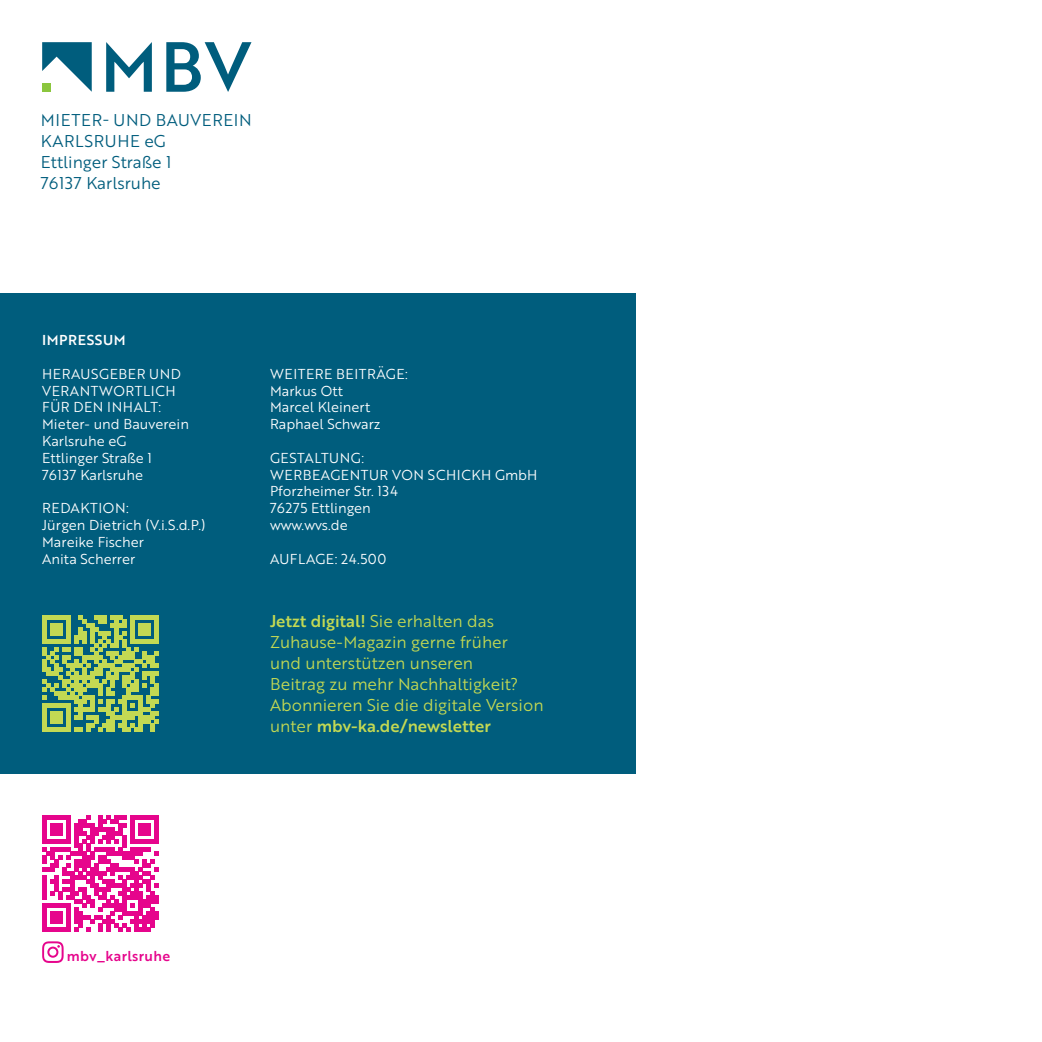
<style>
.page{position:relative;width:1042px;height:1042px;background:#fff}
.page>*{position:absolute;margin:0;border:0;box-sizing:border-box;transform-origin:0 0}
.Subhead_Brother_Book{font:16.62px/21px "Brother 1816 Book";color:#c3d953}
.Copy_Brother_Book_Bl{font:16.62px "Brother 1816 Book";letter-spacing:.04em;color:#005d7d}
.Copy_Brother_Book_Bl-2{font:16.62px "Brother 1816 Book";color:#005d7d}
.t1{font:14px "Brother 1816 Book";color:#fff}
.t2{font:14px "Brother 1816 Book";letter-spacing:.04em;color:#fff}
.Subhead_Brother_Book-2{font:14px "Brother 1816 Medium";letter-spacing:.02em;color:#e6058c}
.t3{font:14px "Brother 1816 Medium";letter-spacing:.04em;color:#fff}
.s1{font-family:"Brother 1816 Medium"}
</style>
<div class="page">
<div style="left:0;top:293px;width:635px;height:481px;background:#005d7d"></div>
<svg style="left:42px;top:615px;width:116px;height:116px"></svg>
<svg style="left:42px;top:815px;width:116px;height:116px"></svg>
<svg style="left:42px;top:42px;width:50px;height:50px"></svg>
<svg style="left:106px;top:42px;width:46px;height:50px"></svg>
<svg style="left:166px;top:42px;width:85px;height:50px"></svg>
<svg style="left:42px;top:941px;width:22px;height:22px"></svg>
<p class="Copy_Brother_Book_Bl" style="left:41px;top:108px;width:212px">MIETER- UND BAUVEREIN</p>
<p class="Copy_Brother_Book_Bl" style="left:41px;top:129px;width:126px">KARLSRUHE eG</p>
<p class="Copy_Brother_Book_Bl-2" style="left:41px;top:150px;width:132px">Ettlinger Straße 1</p>
<p class="Copy_Brother_Book_Bl-2" style="left:41px;top:171px;width:121px">76137 Karlsruhe</p>
<p class="t3" style="left:42px;top:330px;width:85px">IMPRESSUM</p>
<p class="t2" style="left:42px;top:363px;width:140px">HERAUSGEBER UND</p>
<p class="t2" style="left:42px;top:380px;width:135px">VERANTWORTLICH</p>
<p class="t2" style="left:42px;top:397px;width:121px">FÜR DEN INHALT:</p>
<p class="t1" style="left:42px;top:414px;width:148px">Mieter- und Bauverein</p>
<p class="t1" style="left:42px;top:431px;width:86px">Karlsruhe eG</p>
<p class="t1" style="left:42px;top:447px;width:111px">Ettlinger Straße 1</p>
<p class="t1" style="left:42px;top:464px;width:102px">76137 Karlsruhe</p>
<p class="t2" style="left:42px;top:498px;width:88px">REDAKTION:</p>
<p class="t1" style="left:42px;top:515px;width:165px">Jürgen Dietrich (V.i.S.d.P.)</p>
<p class="t1" style="left:42px;top:531px;width:103px">Mareike Fischer</p>
<p class="t1" style="left:42px;top:548px;width:95px">Anita Scherrer</p>
<p class="t2" style="left:270px;top:363px;width:139px">WEITERE BEITRÄGE:</p>
<p class="t1" style="left:270px;top:380px;width:74px">Markus Ott</p>
<p class="t1" style="left:270px;top:397px;width:102px">Marcel Kleinert</p>
<p class="t1" style="left:270px;top:414px;width:112px">Raphael Schwarz</p>
<p class="t2" style="left:270px;top:447px;width:95px">GESTALTUNG:</p>
<p class="t2" style="left:270px;top:464px;width:269px">WERBEAGENTUR VON SCHICKH GmbH</p>
<p class="t1" style="left:270px;top:481px;width:129px">Pforzheimer Str. 134</p>
<p class="t1" style="left:270px;top:498px;width:102px">76275 Ettlingen</p>
<p class="t1" style="left:270px;top:515px;width:79px">www.wvs.de</p>
<p class="t2" style="left:270px;top:548px;width:118px">AUFLAGE: 24.500</p>
<p class="Subhead_Brother_Book" style="left:270px;top:609px;width:226px"><span class="s1">Jetzt digital!</span> Sie erhalten das</p>
<p class="Subhead_Brother_Book" style="left:270px;top:630px;width:239px">Zuhause-Magazin gerne früher</p>
<p class="Subhead_Brother_Book" style="left:270px;top:651px;width:205px">und unterstützen unseren</p>
<p class="Subhead_Brother_Book" style="left:270px;top:672px;width:250px">Beitrag zu mehr Nachhaltigkeit?</p>
<p class="Subhead_Brother_Book" style="left:270px;top:693px;width:275px">Abonnieren Sie die digitale Version unter <span class="s1">mbv-ka.de/newsletter</span></p>
<p class="Subhead_Brother_Book-2" style="left:67px;top:945px;width:105px">mbv_karlsruhe</p>
</div>
